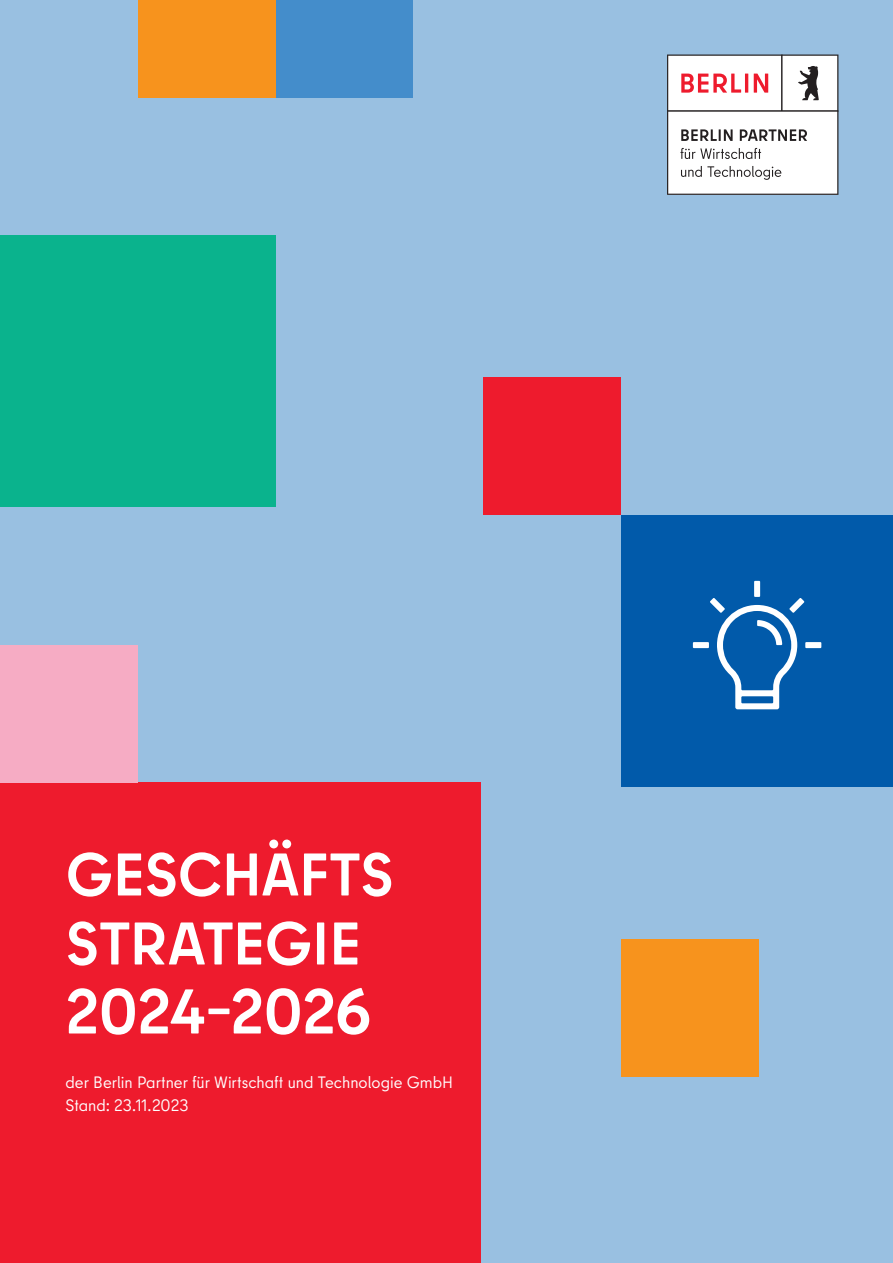
<style>
.page{position:relative;width:893px;height:1263px;background:#99c0e1}
.page>*{position:absolute;margin:0;border:0;box-sizing:border-box;transform-origin:0 0}
.t1{font:700 63px "Berlin Type";letter-spacing:-.01em;color:#fff}
.t2{font:700 60px "Berlin Type";color:#fff}
.t3{font:16.5px "Berlin Type";color:#fff}
</style>
<div class="page">
<div style="left:276px;top:0;width:137px;height:97px;background:#448dcb"></div>
<div style="left:138px;top:0;width:138px;height:97px;background:#f7931d"></div>
<div style="left:0;top:783px;width:480px;height:480px;background:#ee1b2d"></div>
<div style="left:0;top:645px;width:138px;height:138px;background:#f6acc4"></div>
<div style="left:621px;top:515px;width:272px;height:271px;background:#015aaa"></div>
<div style="left:754px;top:581px;width:6px;height:16px;background:#fff"></div>
<div style="left:693px;top:642px;width:16px;height:6px;background:#fff"></div>
<div style="left:805px;top:642px;width:16px;height:6px;background:#fff"></div>
<svg style="left:710px;top:598px;width:94px;height:111px"></svg>
<svg style="left:667px;top:55px;width:171px;height:140px;background:#e8e0e1"></svg>
<div style="left:0;top:236px;width:276px;height:271px;background:#0ab38d"></div>
<div style="left:483px;top:377px;width:138px;height:138px;background:#ee1b2d"></div>
<div style="left:621px;top:939px;width:138px;height:137px;background:#f7931d"></div>
<p class="t2" style="left:66px;top:836px;width:330px">GESCHÄFTS</p>
<p class="t2" style="left:66px;top:905px;width:297px">STRATEGIE</p>
<p class="t1" style="left:65px;top:971px;width:307px">2024–2026</p>
<p class="t3" style="left:65px;top:1072px;width:389px">der Berlin Partner für Wirtschaft und Technologie GmbH</p>
<p class="t3" style="left:65px;top:1094px;width:125px">Stand: 23.11.2023</p>
</div>
